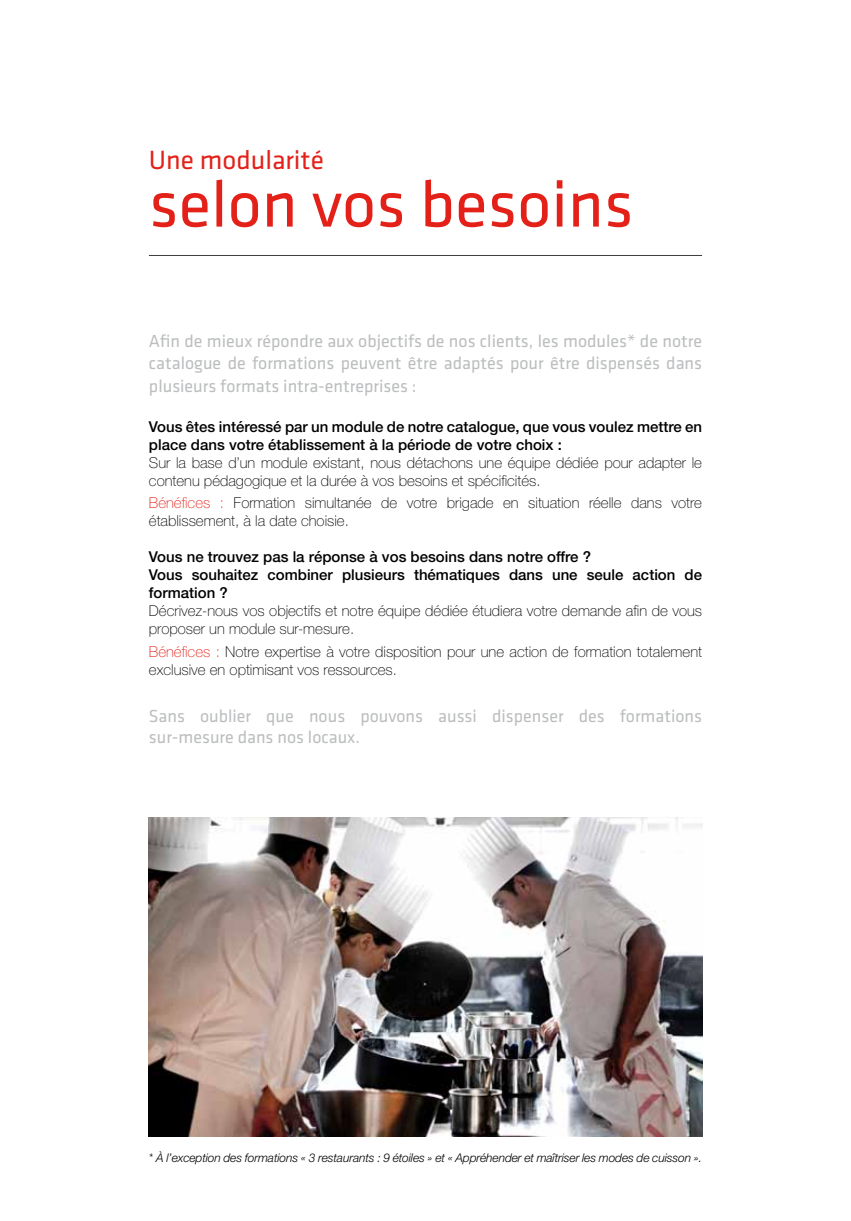
<style>
.page{position:relative;width:851px;height:1221px;background:#fff}
.page>*{position:absolute;margin:0;border:0;box-sizing:border-box;transform-origin:0 0}
.t1{font:67.5px "Klavika";color:#e32119}
.t2{font:27.3px "Klavika";color:#e32119}
.t3{font:18px/21.6px "Klavika";color:#bbbdbe}
.t4{font:100 15px/18px "Helvetica Neue";color:#000}
.t5{font:500 15px/18px "Helvetica Neue";color:#000}
.t6{font:italic 300 12px "Helvetica Neue";letter-spacing:-.01em;color:#000}
.s1{color:#e32119}
</style>
<div class="page">
<hr style="left:149px;top:255px;width:553px;height:1px;background:#3e3d40">
<img style="left:149px;top:817px;width:553px;height:319px">
<h2 class="t2" style="left:149px;top:142px;width:176px">Une modularité</h2>
<h1 class="t1" style="left:149px;top:160px;width:486px">selon vos besoins</h1>
<p class="t3" style="left:149px;top:330px;width:554px">Afin de mieux répondre aux objectifs de nos clients, les modules* de notre catalogue de formations peuvent être adaptés pour être dispensés dans</p>
<p class="t3" style="left:149px;top:375px;width:269px">plusieurs formats intra-entreprises :</p>
<p class="t5" style="left:149px;top:417px;width:554px">Vous êtes intéressé par un module de notre catalogue, que vous voulez mettre en place dans votre établissement à la période de votre choix :</p>
<p class="t4" style="left:149px;top:453px;width:554px">Sur la base d’un module existant, nous détachons une équipe dédiée pour adapter le contenu pédagogique et la durée à vos besoins et spécificités.</p>
<p class="t4" style="left:149px;top:494px;width:554px"><span class="s1">Bénéfices :</span> Formation simultanée de votre brigade en situation réelle dans votre établissement, à la date choisie.</p>
<p class="t5" style="left:149px;top:548px;width:554px">Vous ne trouvez pas la réponse à vos besoins dans notre offre ?<br>Vous souhaitez combiner plusieurs thématiques dans une seule action de formation ?</p>
<p class="t4" style="left:149px;top:602px;width:554px">Décrivez-nous vos objectifs et notre équipe dédiée étudiera votre demande afin de vous proposer un module sur-mesure.</p>
<p class="t4" style="left:149px;top:642px;width:554px"><span class="s1">Bénéfices :</span> Notre expertise à votre disposition pour une action de formation totalement exclusive en optimisant vos ressources.</p>
<p class="t3" style="left:149px;top:704px;width:554px">Sans oublier que nous pouvons aussi dispenser des formations sur-mesure dans nos locaux.</p>
<p class="t6" style="left:149px;top:1150px;width:554px">* À l’exception des formations « 3 restaurants : 9 étoiles » et « Appréhender et maîtriser les modes de cuisson ».</p>
</div>
